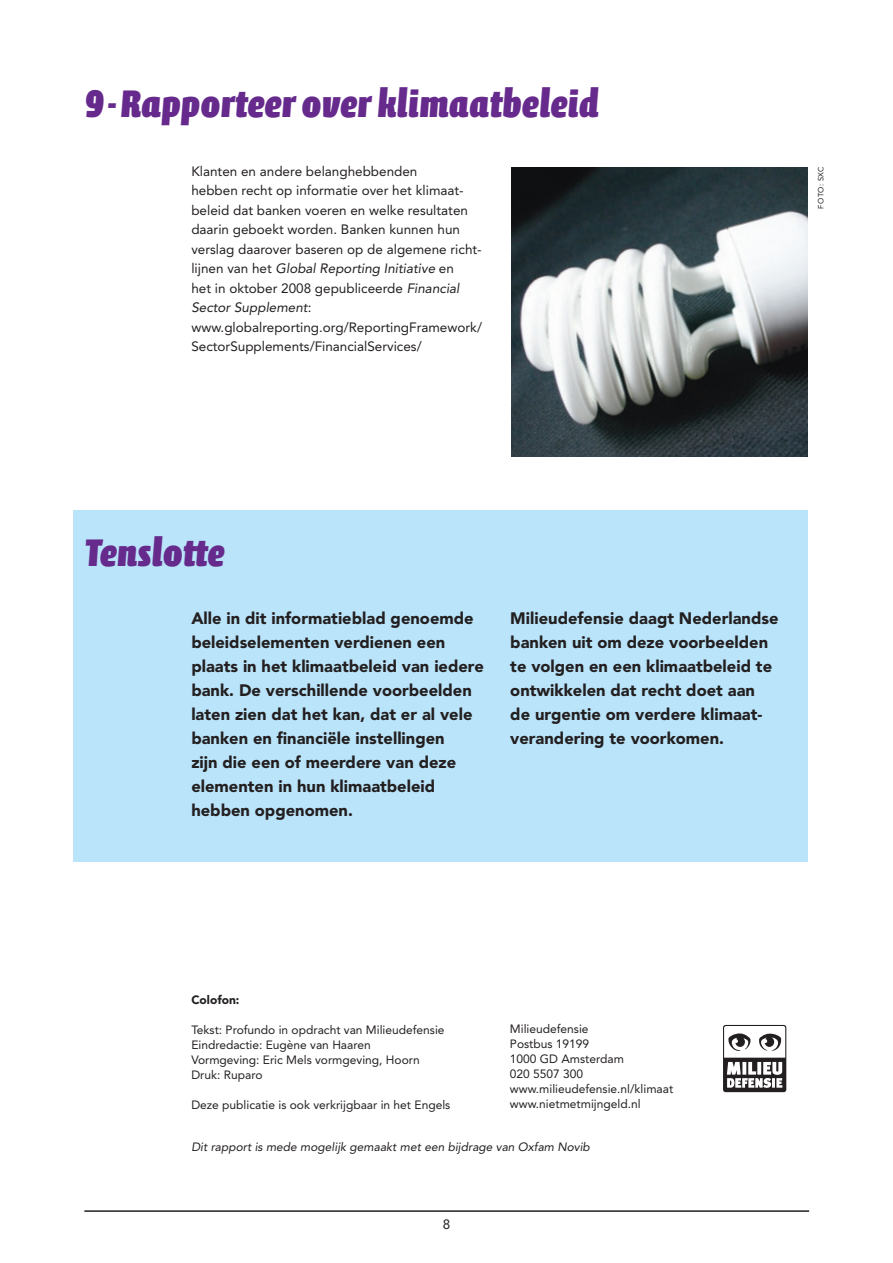
<style>
.page{position:relative;width:893px;height:1263px;background:#fff}
.page>*{position:absolute;margin:0;border:0;box-sizing:border-box;transform-origin:0 0}
.t1{font:900 39px "Calcite Pro";color:#662a8d}
.t2{font:900 16.5px/24px "Avenir";color:#231f20}
.t3{font:13.5px/19.5px "Avenir";color:#231f20}
.t4{font:12px/15px "Avenir";color:#231f20}
.t5{font:italic 12px "Avenir";color:#231f20}
.t6{font:900 12px "Avenir";color:#231f20}
.t7{font:7.5px "Avenir";letter-spacing:.05em;color:#231f20}
.s1{font-style:italic}
</style>
<div class="page">
<hr style="left:84px;top:1210px;width:725px;height:2px;background:#231f20">
<div style="left:74px;top:511px;width:734px;height:351px;background:#bae4f9"></div>
<img style="left:511px;top:167px;width:297px;height:290px">
<svg style="left:721px;top:1023px;width:67px;height:71px"></svg>
<div style="left:723px;top:1025px;width:63px;height:67px;background:#231f20;border-radius:3px"></div>
<svg style="left:724px;top:1026px;width:61px;height:62px"></svg>
<h1 class="t1" style="left:85px;top:81px;width:515px">9 - Rapporteer over klimaatbeleid</h1>
<p class="t3" style="left:191px;top:161px;width:292px">Klanten en andere belanghebbenden<br>hebben recht op informatie over het klimaat&shy;beleid dat banken voeren en welke resultaten daarin geboekt worden. Banken kunnen hun verslag daarover baseren op de algemene richt&shy;lijnen van het <span class="s1">Global Reporting Initiative</span> en<br>het in oktober 2008 gepubliceerde <span class="s1">Financial Sector Supplement</span>: www.globalreporting.org/ReportingFramework/ SectorSupplements/FinancialServices/</p>
<p class="t7" style="left:816px;top:209px;width:44px;rotate:-90deg">foto: sxc</p>
<h1 class="t1" style="left:85px;top:529px;width:141px">Tenslotte</h1>
<p class="t2" style="left:191px;top:606px;width:294px">Alle in dit informatieblad genoemde beleidselementen verdienen een plaats in het klimaatbeleid van iedere bank. De verschillende voorbeelden laten zien dat het kan, dat er al vele banken en financiële instellingen<br>zijn die een of meerdere van deze elementen in hun klimaatbeleid hebben opgenomen.</p>
<p class="t2" style="left:510px;top:606px;width:270px">Milieudefensie daagt Nederlandse banken uit om deze voorbeelden te volgen en een klimaatbeleid te ontwikkelen dat recht doet aan de urgentie om verdere klimaat&shy;verandering te voorkomen.</p>
<p class="t6" style="left:191px;top:992px;width:50px">Colofon:</p>
<p class="t4" style="left:191px;top:1022px;width:255px">Tekst: Profundo in opdracht van Milieudefensie Eindredactie: Eugène van Haaren<br>Vormgeving: Eric Mels vormgeving, Hoorn Druk: Ruparo</p>
<p class="t4" style="left:191px;top:1097px;width:260px">Deze publicatie is ook verkrijgbaar in het Engels</p>
<p class="t4" style="left:510px;top:1021px;width:165px">Milieudefensie<br>Postbus 1 91 99<br>1 000 GD Amsterdam<br>020 5507 300 www.milieudefensie.nl/klimaat www.nietmetmijngeld.nl</p>
<p class="t5" style="left:191px;top:1139px;width:400px">Dit rapport is mede mogelijk gemaakt met een bijdrage van Oxfam Novib</p>
</div>
